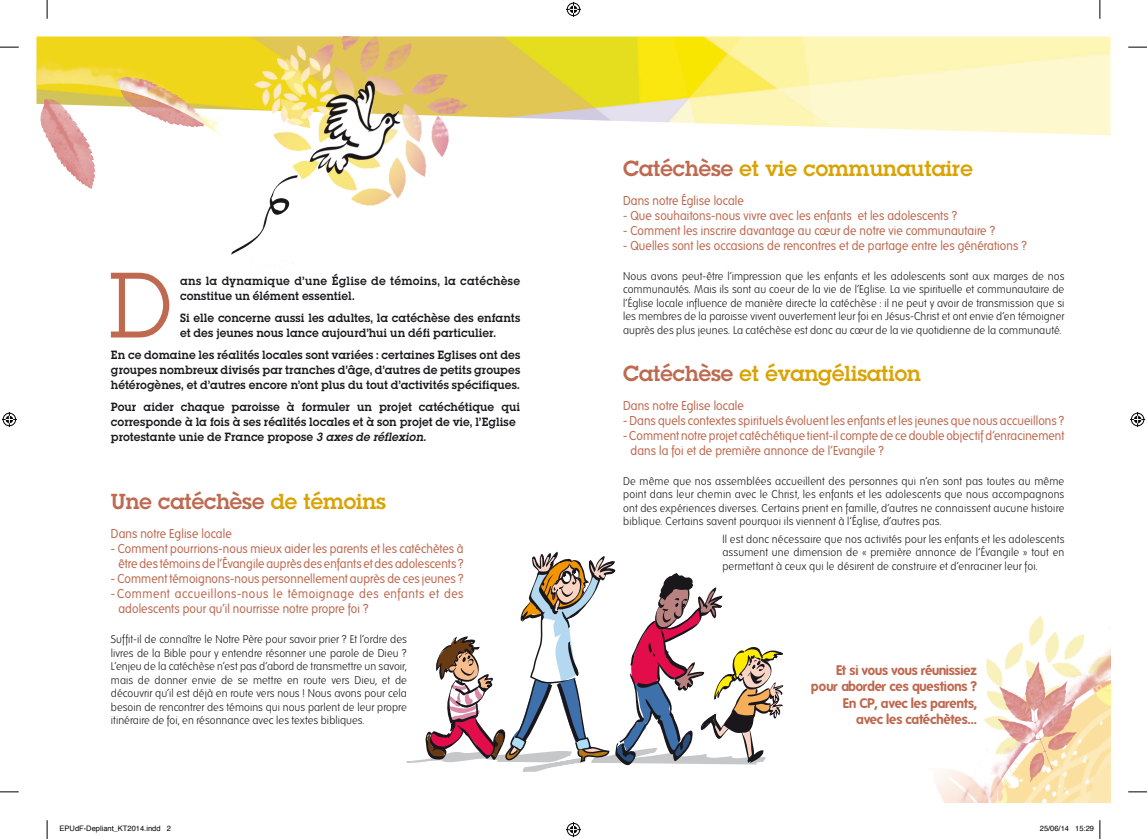
<style>
.page{position:relative;width:1147px;height:839px;background:#fff}
.page>*{position:absolute;margin:0;border:0;box-sizing:border-box;transform-origin:0 0}
.t1{font:90.62px "Lubalin Graph";color:#be6950;scale:.95 1}
.t2{font:600 21.25px "Lubalin Graph";color:#daa304}
.t3{font:600 21.25px "Lubalin Graph";color:#be6950}
.t4{font:700 13.62px/16.2px "Folks";letter-spacing:-.02em;color:#be6950;text-align:right;scale:.95 1}
.t5{font:12.5px/15px "Folks";letter-spacing:.005em;color:#be6950;scale:.95 1}
.t6{font:600 12.5px/15px "Lubalin Graph EF";color:#1a171c;scale:.95 1}
.t7{font:12.5px/15px "Folks";letter-spacing:.04em;color:#be6950;scale:.95 1}
.t8{font:300 11.25px/13.5px "Folks";letter-spacing:.005em;color:#1a171c;text-align:justify;scale:.95 1}
.t9{font:7.5px "Helvetica";color:#000}
.s1{font-style:italic}
.s2{color:#daa304}
.s3{color:#be6950}
</style>
<div class="page">
<img style="left:222px;top:36px;width:888px;height:99px">
<img style="left:230px;top:36px;width:250px;height:235px">
<img style="left:36px;top:36px;width:186px;height:153px">
<img style="left:935px;top:616px;width:175px;height:186px">
<svg style="left:406px;top:551px;width:377px;height:220px"></svg>
<svg style="left:0;top:46px;width:19px;height:2px"></svg>
<svg style="left:1128px;top:46px;width:19px;height:2px"></svg>
<svg style="left:0;top:791px;width:19px;height:1px"></svg>
<svg style="left:1128px;top:791px;width:19px;height:1px"></svg>
<svg style="left:46px;top:0;width:2px;height:19px"></svg>
<svg style="left:46px;top:820px;width:2px;height:18px"></svg>
<svg style="left:1099px;top:0;width:1px;height:19px"></svg>
<svg style="left:566px;top:2px;width:15px;height:15px"></svg>
<svg style="left:566px;top:822px;width:15px;height:14px"></svg>
<svg style="left:2px;top:412px;width:15px;height:15px"></svg>
<svg style="left:1130px;top:412px;width:15px;height:15px"></svg>
<svg style="left:1099px;top:820px;width:1px;height:18px"></svg>
<h1 class="t1" style="left:109px;top:248px;width:67px">D</h1>
<p class="t6" style="left:180px;top:273px;width:360px">ans la dynamique d’une Église de témoins, la catéchèse constitue un élément essentiel.</p>
<p class="t6" style="left:180px;top:310px;width:360px">Si elle concerne aussi les adultes, la catéchèse des enfants et des jeunes nous lance aujourd’hui un défi particulier.</p>
<p class="t6" style="left:111px;top:347px;width:432px;text-align:justify">En ce domaine les réalités locales sont variées : certaines Eglises ont des groupes nombreux divisés par tranches d’âge, d’autres de petits groupes hétérogènes, et d’autres encore n’ont plus du tout d’activités spécifiques.</p>
<p class="t6" style="left:111px;top:399px;width:432px">Pour aider chaque paroisse à formuler un projet catéchétique qui corresponde à la fois à ses réalités locales et à son projet de vie, l’Eglise protestante unie de France propose <span class="s1">3 axes de réflexion.</span></p>
<h2 class="t3" style="left:111px;top:487px;width:276px">Une catéchèse <span class="s2">de témoins</span></h2>
<p class="t5" style="left:111px;top:526px;width:129px">Dans notre Eglise locale</p>
<p class="t5" style="left:111px;top:541px;width:373px;text-align:right">- Comment pourrions-nous mieux aider les parents et les catéchètes à être des témoins de l’Évangile auprès des enfants et des adolescents ?</p>
<p class="t5" style="left:111px;top:571px;width:373px">- Comment témoignons-nous personnellement auprès de ces jeunes ?</p>
<p class="t7" style="left:118px;top:586px;width:365px;text-indent:-8px">- Comment accueillons-nous le témoignage des enfants et des adolescents pour qu’il nourrisse notre propre foi ?</p>
<p class="t8" style="left:111px;top:632px;width:313px">Suffit-il de connaître le Notre Père pour savoir prier ? Et l’ordre des livres de la Bible pour y entendre résonner une parole de Dieu ?<br>L’enjeu de la catéchèse n’est pas d’abord de transmettre un savoir, mais de donner envie de se mettre en route vers Dieu, et de découvrir qu’il est déjà en route vers nous ! Nous avons pour cela besoin de rencontrer des témoins qui nous parlent de leur propre itinéraire de foi, en résonnance avec les textes bibliques.</p>
<h2 class="t2" style="left:623px;top:154px;width:351px"><span class="s3">Catéchèse</span> et vie communautaire</h2>
<p class="t5" style="left:623px;top:193px;width:129px">Dans notre Église locale</p>
<p class="t5" style="left:623px;top:208px;width:353px">- Que souhaitons-nous vivre avec les enfants et les adolescents ?</p>
<p class="t5" style="left:623px;top:223px;width:393px">- Comment les inscrire davantage au cœur de notre vie communautaire ?</p>
<p class="t5" style="left:623px;top:238px;width:426px">- Quelles sont les occasions de rencontres et de partage entre les générations ?</p>
<p class="t8" style="left:623px;top:269px;width:466px">Nous avons peut-être l’impression que les enfants et les adolescents sont aux marges de nos communautés. Mais ils sont au coeur de la vie de l’Eglise. La vie spirituelle et communautaire de l’Église locale influence de manière directe la catéchèse : il ne peut y avoir de transmission que si les membres de la paroisse vivent ouvertement leur foi en Jésus-Christ et ont envie d’en témoigner auprès des plus jeunes. La catéchèse est donc au cœur de la vie quotidienne de la communauté.</p>
<h2 class="t2" style="left:623px;top:359px;width:299px"><span class="s3">Catéchèse</span> et évangélisation</h2>
<p class="t5" style="left:623px;top:398px;width:129px">Dans notre Eglise locale</p>
<p class="t5" style="left:623px;top:413px;width:466px">- Dans quels contextes spirituels évoluent les enfants et les jeunes que nous accueillons ?</p>
<p class="t5" style="left:630px;top:428px;width:458px;text-indent:-8px">- Comment notre projet catéchétique tient-il compte de ce double objectif d’enracinement dans la foi et de première annonce de l’Evangile ?</p>
<p class="t8" style="left:623px;top:474px;width:466px">De même que nos assemblées accueillent des personnes qui n’en sont pas toutes au même point dans leur chemin avec le Christ, les enfants et les adolescents que nous accompagnons ont des expériences diverses. Certains prient en famille, d’autres ne connaissent aucune histoire biblique. Certains savent pourquoi ils viennent à l’Église, d’autres pas.</p>
<p class="t8" style="left:722px;top:532px;width:361px">Il est donc nécessaire que nos activités pour les enfants et les adolescents assument une dimension de « première annonce de l’Évangile » tout en permettant à ceux qui le désirent de construire et d’enraciner leur foi.</p>
<p class="t4" style="left:811px;top:662px;width:176px">Et si vous vous réunissiez pour aborder ces questions ?<br>En CP, avec les parents,<br>avec les catéchètes…</p>
<p class="t9" style="left:60px;top:822px;width:113px">EPUdF-Depliant_KT2014.indd 2</p>
<p class="t9" style="left:1039px;top:822px;width:56px">25/06/14 15:29</p>
</div>
